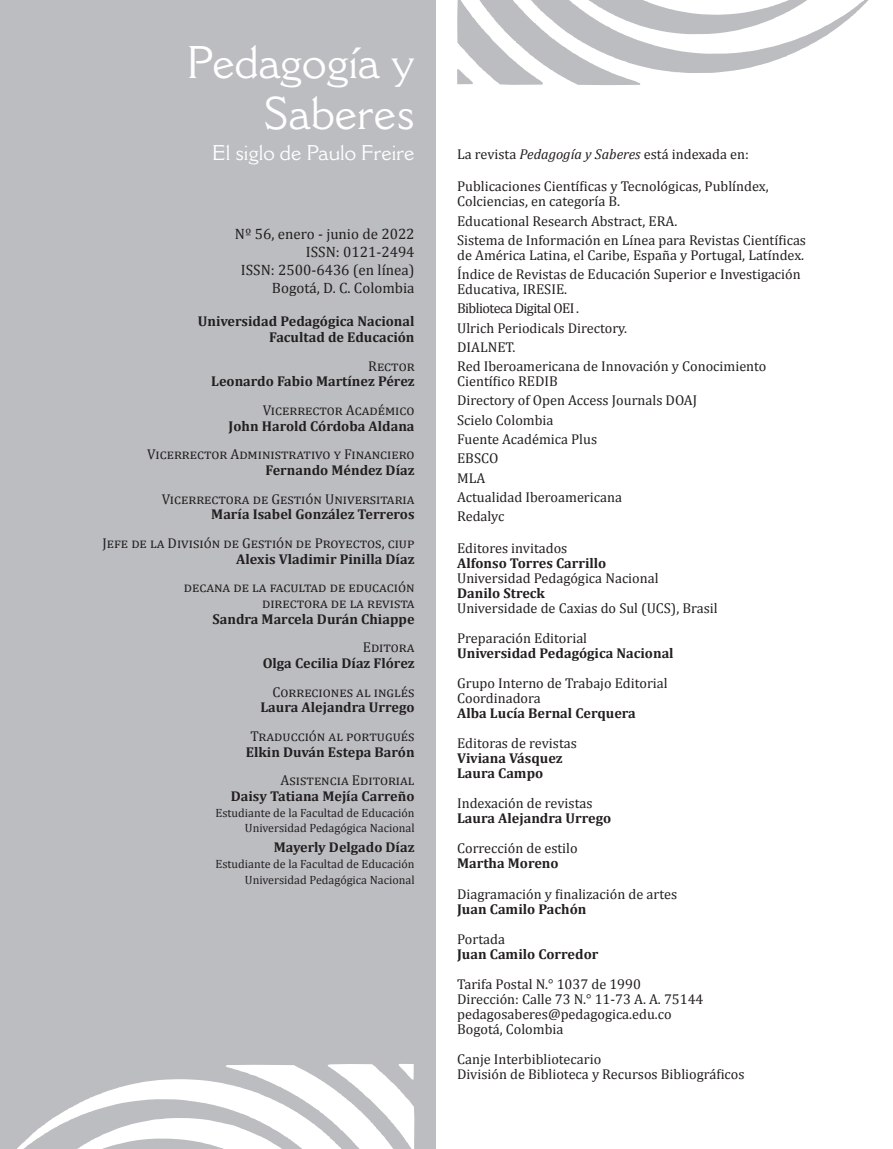
<style>
.page{position:relative;width:893px;height:1149px;background:#fff}
.page>*{position:absolute;margin:0;border:0;box-sizing:border-box;transform-origin:0 0}
.t1{font:45px "Cantoria MT Std";color:#fff}
.t2{font:21px "Cantoria MT Std";color:#fff}
.Indice_tematico{font:15px "Cambria";color:#231f20}
.Indice_tematico-2{font:14.25px/15px "Cambria";color:#231f20}
.Indice_tematico-3{font:700 14.25px/15.8px "Cambria";color:#231f20;text-align:right}
.Indice_tematico-4{font:14.25px "Cambria";letter-spacing:.035em;color:#231f20}
.Indice_tematico-5{font:14.25px "Cambria";letter-spacing:.095em;color:#231f20}
.Indice_tematico-6{font:14.25px "Cambria";letter-spacing:-.04em;color:#231f20}
.Indice_tematico-7{font:12px/15.8px "Cambria";color:#231f20;text-align:right}
.s1{font-style:italic}
</style>
<div class="page">
<div style="left:0;top:0;width:436px;height:1148px;background:#bcbdc0"></div>
<svg style="left:457px;top:0;width:412px;height:85px"></svg>
<svg style="left:18px;top:1064px;width:397px;height:84px"></svg>
<p class="t1" style="left:187px;top:35px;width:230px">Pedagogía y</p>
<p class="t1" style="left:263px;top:86px;width:153px">Saberes</p>
<p class="t2" style="left:212px;top:140px;width:204px">El siglo de Paulo Freire</p>
<p class="Indice_tematico" style="left:235px;top:224px;width:181px">Nº 56, enero - junio de 2022</p>
<p class="Indice_tematico" style="left:306px;top:242px;width:110px">ISSN: 0121-2494</p>
<p class="Indice_tematico" style="left:241px;top:260px;width:175px">ISSN: 2500-6436 (en línea)</p>
<p class="Indice_tematico" style="left:272px;top:278px;width:144px">Bogotá, D. C. Colombia</p>
<p class="Indice_tematico-3" style="left:198px;top:313px;width:218px">Universidad Pedagógica Nacional<br>Facultad de Educación</p>
<p class="Indice_tematico-2" style="left:368px;top:358px;width:46px">Rector</p>
<p class="Indice_tematico-3" style="left:211px;top:373px;width:205px">Leonardo Fabio Martínez Pérez</p>
<p class="Indice_tematico-2" style="left:263px;top:402px;width:153px">Vicerrector Académico</p>
<p class="Indice_tematico-3" style="left:229px;top:417px;width:188px">John Harold Córdoba Aldana</p>
<p class="Indice_tematico-4" style="left:147px;top:446px;width:269px">Vicerrector Administrativo y Financiero</p>
<p class="Indice_tematico-3" style="left:266px;top:461px;width:150px">Fernando Méndez Díaz</p>
<p class="Indice_tematico-5" style="left:162px;top:490px;width:253px">Vicerrectora de Gestión Universitaria</p>
<p class="Indice_tematico-3" style="left:211px;top:506px;width:205px">María Isabel González Terreros</p>
<p class="Indice_tematico-2" style="left:102px;top:535px;width:314px">Jefe de la División de Gestión de Proyectos, ciup</p>
<p class="Indice_tematico-3" style="left:236px;top:550px;width:180px">Alexis Vladimir Pinilla Díaz</p>
<p class="Indice_tematico-2" style="left:184px;top:579px;width:232px">decana de la facultad de educación</p>
<p class="Indice_tematico-2" style="left:262px;top:595px;width:153px">directora de la revista</p>
<p class="Indice_tematico-3" style="left:212px;top:610px;width:204px">Sandra Marcela Durán Chiappe</p>
<p class="Indice_tematico-2" style="left:363px;top:639px;width:52px">Editora</p>
<p class="Indice_tematico-3" style="left:263px;top:654px;width:153px">Olga Cecilia Díaz Flórez</p>
<p class="Indice_tematico-2" style="left:273px;top:684px;width:143px">Correciones al inglés</p>
<p class="Indice_tematico-3" style="left:260px;top:698px;width:156px">Laura Alejandra Urrego</p>
<p class="Indice_tematico-2" style="left:250px;top:728px;width:166px">Traducción al portugués</p>
<p class="Indice_tematico-3" style="left:246px;top:743px;width:170px">Elkin Duván Estepa Barón</p>
<p class="Indice_tematico-2" style="left:281px;top:772px;width:135px">Asistencia Editorial</p>
<p class="Indice_tematico-3" style="left:231px;top:787px;width:185px">Daisy Tatiana Mejía Carreño</p>
<p class="Indice_tematico-7" style="left:216px;top:804px;width:201px">Estudiante de la Facultad de Educación<br>Universidad Pedagógica Nacional</p>
<p class="Indice_tematico-3" style="left:274px;top:839px;width:142px">Mayerly Delgado Díaz</p>
<p class="Indice_tematico-7" style="left:216px;top:855px;width:201px">Estudiante de la Facultad de Educación<br>Universidad Pedagógica Nacional</p>
<p class="Indice_tematico-2" style="left:457px;top:147px;width:293px">La revista <span class="s1">Pedagogía y Saberes</span> está indexada en:</p>
<p class="Indice_tematico-2" style="left:457px;top:179px;width:313px">Publicaciones Científicas y Tecnológicas, Publíndex,<br>Colciencias, en categoría B.</p>
<p class="Indice_tematico-2" style="left:457px;top:213px;width:222px">Educational Research Abstract, ERA.</p>
<p class="Indice_tematico-2" style="left:457px;top:232px;width:350px">Sistema de Información en Línea para Revistas Científicas de América Latina, el Caribe, España y Portugal, Latíndex.</p>
<p class="Indice_tematico-2" style="left:457px;top:266px;width:345px">Índice de Revistas de Educación Superior e Investigación<br>Educativa, IRESIE.</p>
<p class="Indice_tematico-6" style="left:457px;top:300px;width:124px">Biblioteca Digital OEI .</p>
<p class="Indice_tematico-2" style="left:457px;top:320px;width:172px">Ulrich Periodicals Directory.</p>
<p class="Indice_tematico-2" style="left:457px;top:339px;width:60px">DIALNET.</p>
<p class="Indice_tematico-2" style="left:457px;top:358px;width:311px">Red Iberoamericana de Innovación y Conocimiento<br>Científico REDIB</p>
<p class="Indice_tematico-2" style="left:457px;top:393px;width:241px">Directory of Open Access Journals DOAJ</p>
<p class="Indice_tematico-2" style="left:457px;top:412px;width:98px">Scielo Colombia</p>
<p class="Indice_tematico-2" style="left:457px;top:431px;width:142px">Fuente Académica Plus</p>
<p class="Indice_tematico-2" style="left:457px;top:450px;width:43px">EBSCO</p>
<p class="Indice_tematico-2" style="left:457px;top:470px;width:30px">MLA</p>
<p class="Indice_tematico-2" style="left:457px;top:489px;width:166px">Actualidad Iberoamericana</p>
<p class="Indice_tematico-2" style="left:457px;top:508px;width:49px">Redalyc</p>
<p class="Indice_tematico-2" style="left:457px;top:540px;width:112px">Editores invitados</p>
<p class="Indice_tematico-3" style="left:457px;top:555px;width:151px">Alfonso Torres Carrillo</p>
<p class="Indice_tematico-2" style="left:457px;top:570px;width:203px">Universidad Pedagógica Nacional</p>
<p class="Indice_tematico-3" style="left:457px;top:585px;width:89px">Danilo Streck</p>
<p class="Indice_tematico-2" style="left:457px;top:600px;width:262px">Universidade de Caxias do Sul (UCS), Brasil</p>
<p class="Indice_tematico-2" style="left:457px;top:630px;width:132px">Preparación Editorial</p>
<p class="Indice_tematico-3" style="left:457px;top:645px;width:218px">Universidad Pedagógica Nacional</p>
<p class="Indice_tematico-2" style="left:457px;top:675px;width:212px">Grupo Interno de Trabajo Editorial</p>
<p class="Indice_tematico-2" style="left:457px;top:690px;width:85px">Coordinadora</p>
<p class="Indice_tematico-3" style="left:457px;top:705px;width:180px">Alba Lucía Bernal Cerquera</p>
<p class="Indice_tematico-2" style="left:457px;top:735px;width:121px">Editoras de revistas</p>
<p class="Indice_tematico-3" style="left:457px;top:750px;width:107px">Viviana Vásquez</p>
<p class="Indice_tematico-3" style="left:457px;top:765px;width:88px">Laura Campo</p>
<p class="Indice_tematico-2" style="left:457px;top:795px;width:137px">Indexación de revistas</p>
<p class="Indice_tematico-3" style="left:457px;top:810px;width:156px">Laura Alejandra Urrego</p>
<p class="Indice_tematico-2" style="left:457px;top:840px;width:122px">Corrección de estilo</p>
<p class="Indice_tematico-3" style="left:457px;top:855px;width:103px">Martha Moreno</p>
<p class="Indice_tematico-2" style="left:457px;top:885px;width:221px">Diagramación y finalización de artes</p>
<p class="Indice_tematico-3" style="left:457px;top:900px;width:131px">Juan Camilo Pachón</p>
<p class="Indice_tematico-2" style="left:457px;top:930px;width:49px">Portada</p>
<p class="Indice_tematico-3" style="left:457px;top:945px;width:143px">Juan Camilo Corredor</p>
<p class="Indice_tematico-2" style="left:457px;top:975px;width:185px">Tarifa Postal N.° 1037 de 1990</p>
<p class="Indice_tematico-2" style="left:457px;top:990px;width:248px">Dirección: Calle 73 N.° 11-73 A. A. 75144</p>
<p class="Indice_tematico-2" style="left:457px;top:1005px;width:216px">pedagosaberes@pedagogica.edu.co</p>
<p class="Indice_tematico-2" style="left:457px;top:1020px;width:108px">Bogotá, Colombia</p>
<p class="Indice_tematico-2" style="left:457px;top:1050px;width:146px">Canje Interbibliotecario</p>
<p class="Indice_tematico-2" style="left:457px;top:1065px;width:289px">División de Biblioteca y Recursos Bibliográficos</p>
</div>
